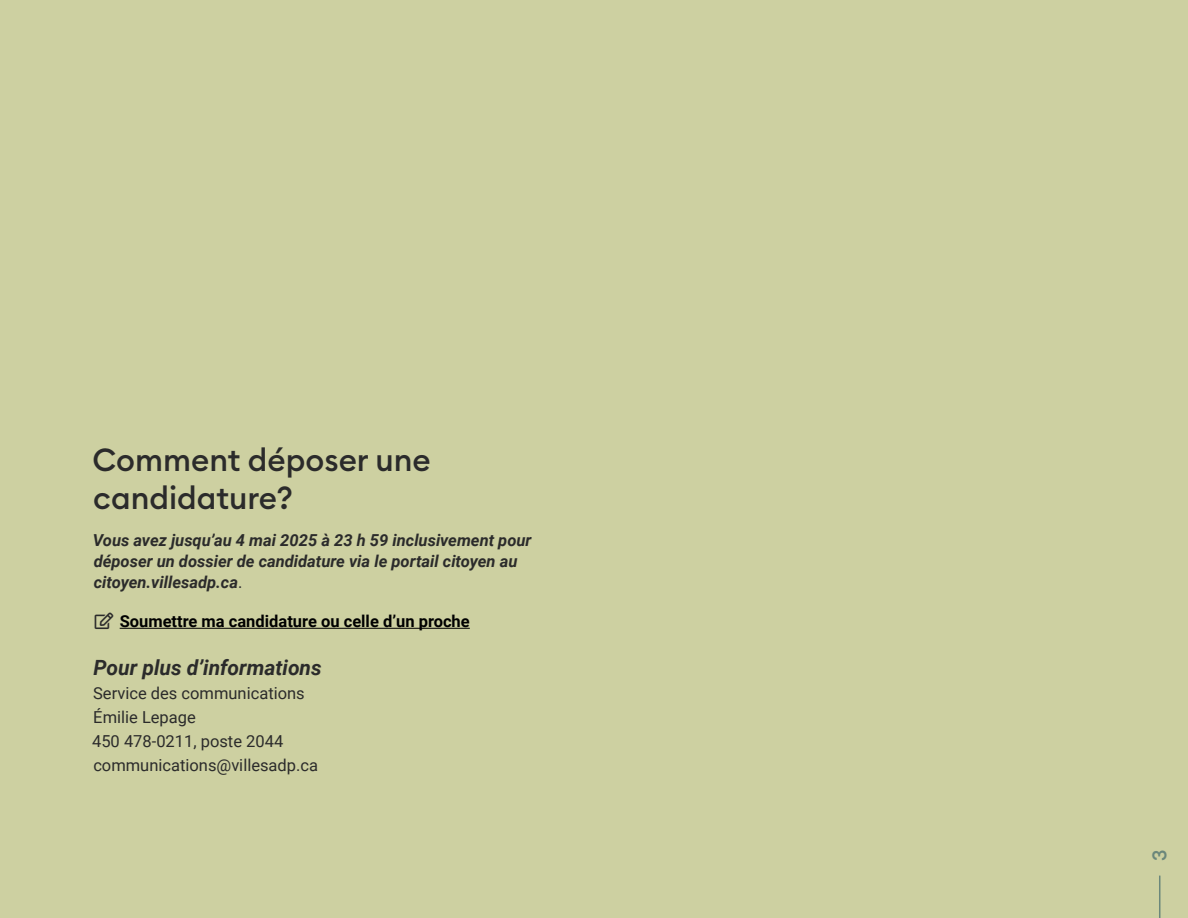
<style>
.page{position:relative;width:1188px;height:918px;background:#cdd0a1}
.page>*{position:absolute;margin:0;border:0;box-sizing:border-box;transform-origin:0 0}
.Paragraph_Style_1{font:500 31.5px/37.8px "Euclid Circular B";color:#2b2b2b}
.Paragraph_Style_1-2{font:italic 700 21px "Roboto";color:#2b2b2b}
.Paragraph_Style_1-3{font:500 19.5px "Euclid Circular B";color:#6b877b}
.Paragraph_Style_1-4{font:italic 700 16.5px/21px "Roboto";color:#2b2b2b}
.Paragraph_Style_1-5{font:16.5px "Roboto";color:#2b2b2b}
.Paragraph_Style_1-6{font:700 16.5px "Roboto";color:#000}
.s1{font-weight:400;font-style:normal}
.s2{color:#2b2b2b}
</style>
<div class="page">
<hr style="left:120px;top:628px;width:350px;height:1px;background:#000">
<hr style="left:1159px;top:876px;width:1px;height:42px;background:#6b877b">
<p class="Paragraph_Style_1" style="left:93px;top:441px;width:340px">Comment déposer une candidature?</p>
<p class="Paragraph_Style_1-4" style="left:93px;top:529px;width:440px">Vous avez jusqu’au 4 mai 2025 à 23 h 59 inclusivement pour déposer un dossier de candidature via le portail citoyen au citoyen.villesadp.ca<span class="s1">.</span></p>
<p class="Paragraph_Style_1-6" style="left:95px;top:610px;width:377px"><span class="s2">▼</span> Soumettre ma candidature ou celle d’un proche</p>
<p class="Paragraph_Style_1-2" style="left:94px;top:653px;width:230px">Pour plus d’informations</p>
<p class="Paragraph_Style_1-5" style="left:93px;top:682px;width:213px">Service des communications</p>
<p class="Paragraph_Style_1-5" style="left:93px;top:706px;width:104px">Émilie Lepage</p>
<p class="Paragraph_Style_1-5" style="left:92px;top:730px;width:193px">450 478-0211, poste 2044</p>
<p class="Paragraph_Style_1-5" style="left:93px;top:754px;width:226px">communications@villesadp.ca</p>
<p class="Paragraph_Style_1-3" style="left:1147px;top:861px;width:13px;rotate:-90deg">3</p>
</div>
